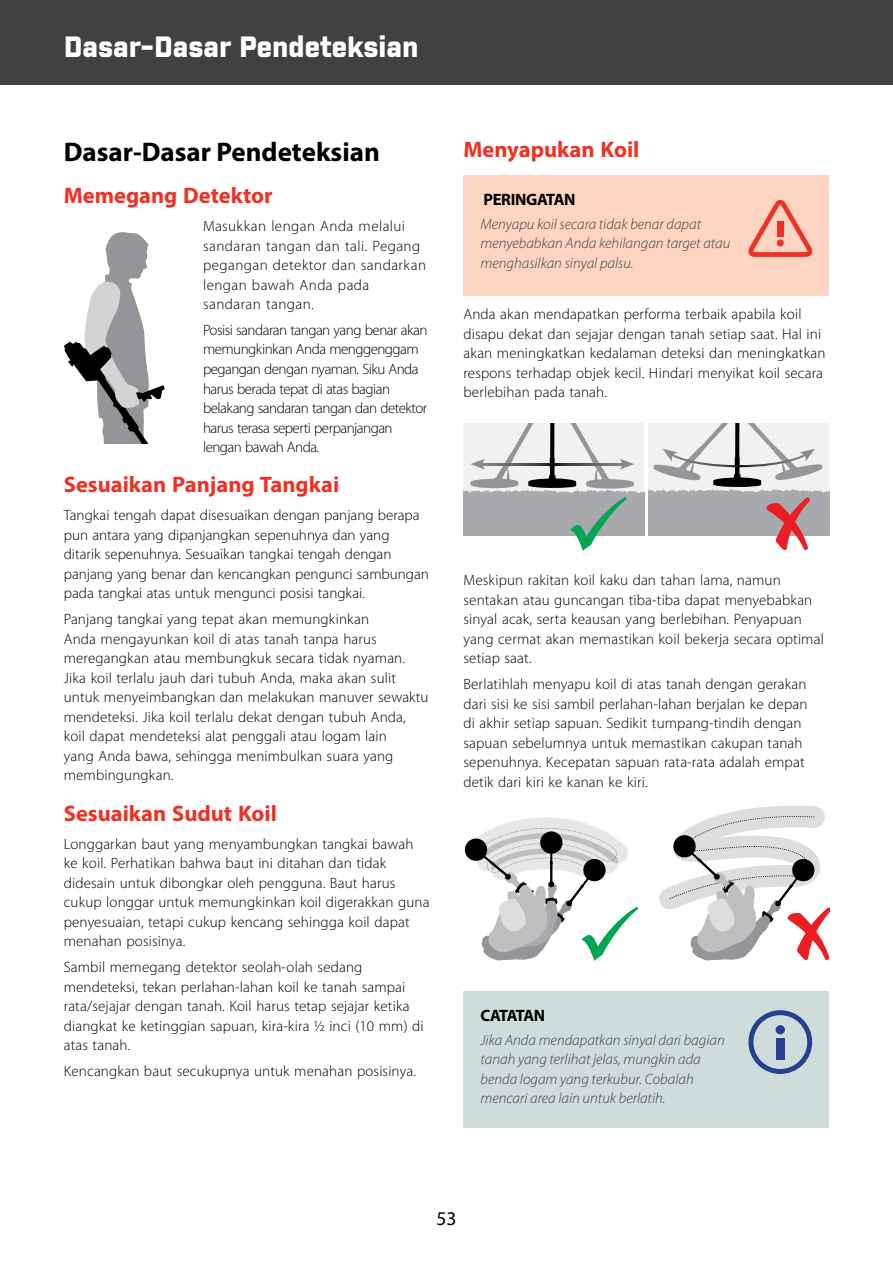
<style>
.page{position:relative;width:893px;height:1263px;background:#fff}
.page>*{position:absolute;margin:0;border:0;box-sizing:border-box;transform-origin:0 0}
.t1{font:900 28.5px "Industry";color:#fff}
.t2{font:700 27px "Myriad Pro";color:#000}
.t3{font:700 22.5px "Myriad Pro";color:#ee3124}
.t4{font:19.5px "Myriad Pro";color:#000}
.t5{font:700 16.5px "Myriad Pro";letter-spacing:-.02em;color:#000}
.t6{font:700 16.5px "Myriad Pro";letter-spacing:-.09em;color:#000}
.t7{font:300 15px/19.5px "Myriad Pro";letter-spacing:.01em;color:#000}
.t8{font:italic 300 15px/19.5px "Myriad Pro";color:#414042}
.t9{font:300 15px/19.5px "Myriad Pro";letter-spacing:-.035em;color:#000}
.t10{font:300 15px/19.5px "Myriad Pro";letter-spacing:.03em;color:#000}
</style>
<div class="page">
<svg style="left:64px;top:232px;width:101px;height:211px"></svg>
<div style="left:463px;top:176px;width:366px;height:120px;background:#fdd4c2"></div>
<svg style="left:748px;top:200px;width:65px;height:57px"></svg>
<div style="left:777px;top:239px;width:7px;height:8px;background:#ee3124;border-radius:50%"></div>
<div style="left:777px;top:222px;width:6px;height:15px;background:#ee3124"></div>
<svg style="left:463px;top:423px;width:366px;height:128px"></svg>
<svg style="left:464px;top:817px;width:174px;height:144px"></svg>
<svg style="left:659px;top:805px;width:170px;height:156px"></svg>
<div style="left:463px;top:991px;width:366px;height:137px;background:#cedddc"></div>
<svg style="left:748px;top:1010px;width:65px;height:64px"></svg>
<div style="left:776px;top:1025px;width:9px;height:9px;background:#25408f;border-radius:50%"></div>
<div style="left:776px;top:1038px;width:8px;height:21px;background:#25408f"></div>
<div style="left:0;top:0;width:893px;height:85px;background:#414042"></div>
<h1 class="t1" style="left:64px;top:29px;width:356px">Dasar-Dasar Pendeteksian</h1>
<h2 class="t2" style="left:64px;top:134px;width:318px">Dasar-Dasar Pendeteksian</h2>
<h3 class="t3" style="left:64px;top:181px;width:210px">Memegang Detektor</h3>
<p class="t10" style="left:203px;top:217px;width:225px">Masukkan lengan Anda melalui sandaran tangan dan tali. Pegang pegangan detektor dan sandarkan lengan bawah Anda pada sandaran tangan.</p>
<p class="t9" style="left:203px;top:320px;width:226px">Posisi sandaran tangan yang benar akan memungkinkan Anda menggenggam pegangan dengan nyaman. Siku Anda harus berada tepat di atas bagian belakang sandaran tangan dan detektor harus terasa seperti perpanjangan lengan bawah Anda.</p>
<h3 class="t3" style="left:64px;top:470px;width:277px">Sesuaikan Panjang Tangkai</h3>
<p class="t7" style="left:64px;top:506px;width:367px">Tangkai tengah dapat disesuaikan dengan panjang berapa pun antara yang dipanjangkan sepenuhnya dan yang ditarik sepenuhnya. Sesuaikan tangkai tengah dengan panjang yang benar dan kencangkan pengunci sambungan pada tangkai atas untuk mengunci posisi tangkai.</p>
<p class="t7" style="left:64px;top:610px;width:366px">Panjang tangkai yang tepat akan memungkinkan<br>Anda mengayunkan koil di atas tanah tanpa harus meregangkan atau membungkuk secara tidak nyaman.<br>Jika koil terlalu jauh dari tubuh Anda, maka akan sulit untuk menyeimbangkan dan melakukan manuver sewaktu mendeteksi. Jika koil terlalu dekat dengan tubuh Anda, koil dapat mendeteksi alat penggali atau logam lain<br>yang Anda bawa, sehingga menimbulkan suara yang membingungkan.</p>
<h3 class="t3" style="left:64px;top:798px;width:215px">Sesuaikan Sudut Koil</h3>
<p class="t7" style="left:64px;top:834px;width:367px">Longgarkan baut yang menyambungkan tangkai bawah ke koil. Perhatikan bahwa baut ini ditahan dan tidak didesain untuk dibongkar oleh pengguna. Baut harus cukup longgar untuk memungkinkan koil digerakkan guna penyesuaian, tetapi cukup kencang sehingga koil dapat menahan posisinya.</p>
<p class="t7" style="left:64px;top:957px;width:361px">Sambil memegang detektor seolah-olah sedang mendeteksi, tekan perlahan-lahan koil ke tanah sampai rata/sejajar dengan tanah. Koil harus tetap sejajar ketika diangkat ke ketinggian sapuan, kira-kira ½ inci (10 mm) di atas tanah.</p>
<p class="t7" style="left:64px;top:1061px;width:354px">Kencangkan baut secukupnya untuk menahan posisinya.</p>
<h3 class="t3" style="left:463px;top:135px;width:177px">Menyapukan Koil</h3>
<p class="t5" style="left:483px;top:189px;width:94px">PERINGATAN</p>
<p class="t8" style="left:480px;top:215px;width:251px">Menyapu koil secara tidak benar dapat menyebabkan Anda kehilangan target atau menghasilkan sinyal palsu.</p>
<p class="t7" style="left:463px;top:305px;width:364px">Anda akan mendapatkan performa terbaik apabila koil disapu dekat dan sejajar dengan tanah setiap saat. Hal ini akan meningkatkan kedalaman deteksi dan meningkatkan respons terhadap objek kecil. Hindari menyikat koil secara berlebihan pada tanah.</p>
<p class="t7" style="left:463px;top:571px;width:362px">Meskipun rakitan koil kaku dan tahan lama, namun sentakan atau guncangan tiba-tiba dapat menyebabkan sinyal acak, serta keausan yang berlebihan. Penyapuan yang cermat akan memastikan koil bekerja secara optimal setiap saat.</p>
<p class="t7" style="left:463px;top:675px;width:345px">Berlatihlah menyapu koil di atas tanah dengan gerakan dari sisi ke sisi sambil perlahan-lahan berjalan ke depan di akhir setiap sapuan. Sedikit tumpang-tindih dengan sapuan sebelumnya untuk memastikan cakupan tanah sepenuhnya. Kecepatan sapuan rata-rata adalah empat detik dari kiri ke kanan ke kiri.</p>
<p class="t6" style="left:480px;top:1004px;width:66px">CATATAN</p>
<p class="t8" style="left:480px;top:1030px;width:246px">Jika Anda mendapatkan sinyal dari bagian tanah yang terlihat jelas, mungkin ada benda logam yang terkubur. Cobalah mencari area lain untuk berlatih.</p>
<h3 class="t4" style="left:436px;top:1206px;width:22px">53</h3>
</div>
